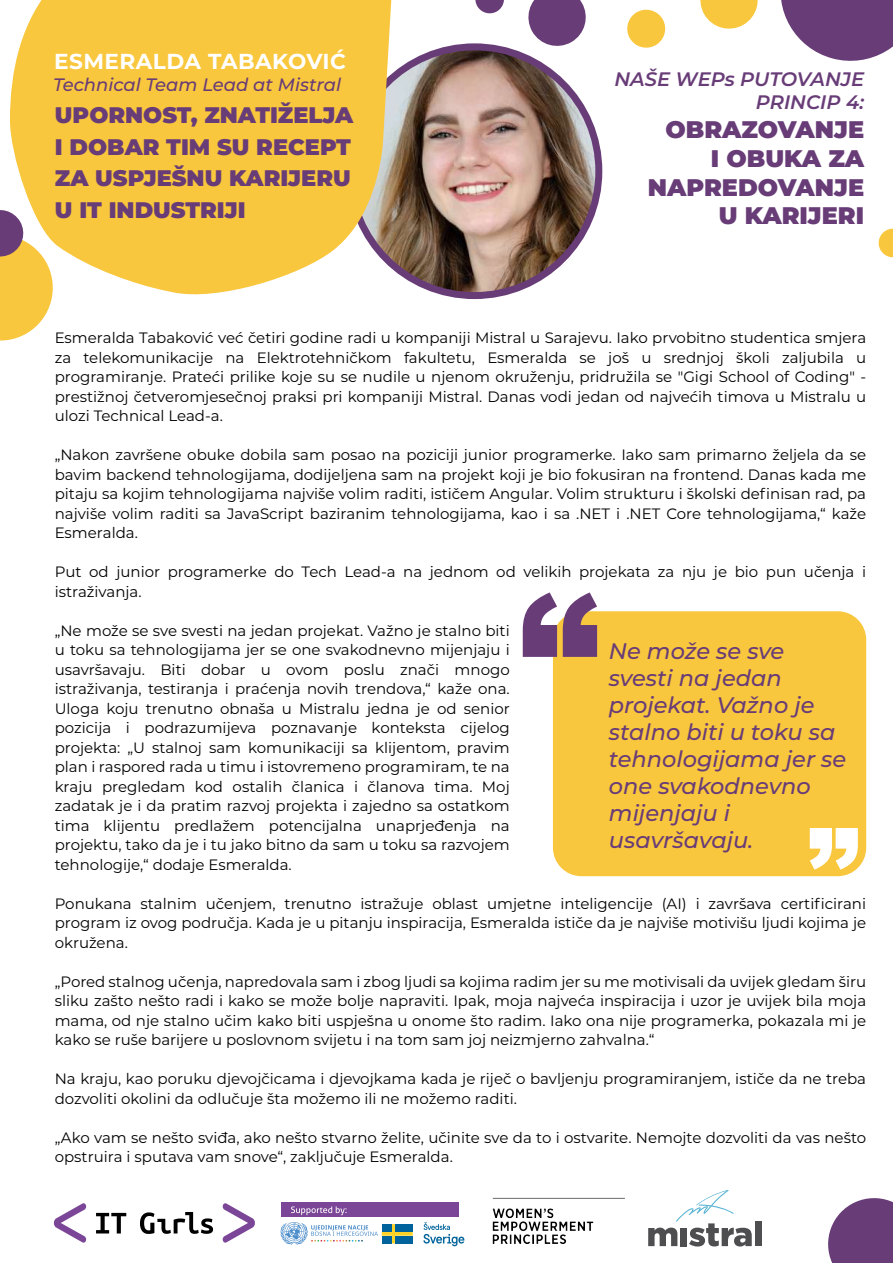
<style>
.page{position:relative;width:893px;height:1263px;background:#fff}
.page>*{position:absolute;margin:0;border:0;box-sizing:border-box;transform-origin:0 0}
.t1{font:900 24px/28.8px "Montserrat";color:#683c77;text-align:right}
.t2{font:italic 500 22.5px/27px "Montserrat";color:#683c77}
.t3{font:900 22.5px/31.5px "Montserrat";color:#683c77;text-align:justify}
.t4{font:700 21.6px "Montserrat";letter-spacing:.02em;color:#fff}
.t5{font:italic 600 19.5px/23.4px "Montserrat";color:#683c77;text-align:right}
.t6{font:italic 500 18px "Montserrat";color:#683c77}
.t7{font:15px/19.5px "Montserrat";color:#000;text-align:justify}
</style>
<div class="page">
<img style="left:350px;top:47px;width:249px;height:249px;border-radius:123px">
<div style="left:347px;top:43px;width:255px;height:256px;border:7px solid #683c77;border-radius:50%"></div>
<svg style="left:10px;top:0;width:403px;height:295px;background:#f3c854"></svg>
<div style="left:553px;top:611px;width:313px;height:265px;background:#f9c73d;border-radius:28px"></div>
<svg style="left:523px;top:592px;width:74px;height:65px"></svg>
<svg style="left:810px;top:828px;width:48px;height:42px"></svg>
<svg style="left:0;top:207px;width:60px;height:134px"></svg>
<svg style="left:828px;top:1198px;width:65px;height:65px;background:#7a5487"></svg>
<svg style="left:96px;top:1213px;width:30px;height:20px"></svg>
<svg style="left:140px;top:1212px;width:73px;height:22px"></svg>
<svg style="left:54px;top:1203px;width:32px;height:39px"></svg>
<svg style="left:223px;top:1203px;width:32px;height:39px"></svg>
<svg style="left:423px;top:1222px;width:41px;height:24px"></svg>
<svg style="left:280px;top:1222px;width:133px;height:23px"></svg>
<div style="left:282px;top:1202px;width:177px;height:15px;background:#7b4697"></div>
<svg style="left:291px;top:1206px;width:56px;height:9px"></svg>
<img style="left:492px;top:1197px;width:133px;height:47px">
<div style="left:755px;top:1222px;width:6px;height:24px;background:#4e4d50"></div>
<svg style="left:648px;top:1190px;width:104px;height:56px"></svg>
<svg style="left:878px;top:228px;width:15px;height:30px"></svg>
<svg style="left:475px;top:0;width:29px;height:14px"></svg>
<svg style="left:627px;top:9px;width:39px;height:39px"></svg>
<svg style="left:700px;top:0;width:58px;height:29px"></svg>
<svg style="left:528px;top:0;width:58px;height:46px"></svg>
<svg style="left:781px;top:0;width:112px;height:61px"></svg>
<h3 class="t4" style="left:54px;top:45px;width:293px">ESMERALDA TABAKOVIĆ</h3>
<h2 class="t3" style="left:55px;top:98px;width:300px">UPORNOST, ZNATIŽELJA I DOBAR TIM SU RECEPT ZA USPJEŠNU KARIJERU U IT INDUSTRIJI</h2>
<p class="t6" style="left:53px;top:72px;width:289px">Technical Team Lead at Mistral</p>
<h3 class="t5" style="left:614px;top:66px;width:251px">NAŠE WEPs PUTOVANJE<br>PRINCIP 4:</h3>
<h1 class="t1" style="left:648px;top:114px;width:218px">OBRAZOVANJE<br>I OBUKA ZA<br>NAPREDOVANJE<br>U KARIJERI</h1>
<p class="t7" style="left:55px;top:328px;width:813px">Esmeralda Tabaković već četiri godine radi u kompaniji Mistral u Sarajevu. Iako prvobitno studentica smjera za telekomunikacije na Elektrotehničkom fakultetu, Esmeralda se još u srednjoj školi zaljubila u programiranje. Prateći prilike koje su se nudile u njenom okruženju, pridružila se "Gigi School of Coding" - prestižnoj četveromjesečnoj praksi pri kompaniji Mistral. Danas vodi jedan od najvećih timova u Mistralu u ulozi Technical Lead-a.</p>
<p class="t7" style="left:55px;top:445px;width:813px">„Nakon završene obuke dobila sam posao na poziciji junior programerke. Iako sam primarno željela da se bavim backend tehnologijama, dodijeljena sam na projekt koji je bio fokusiran na frontend. Danas kada me pitaju sa kojim tehnologijama najviše volim raditi, ističem Angular. Volim strukturu i školski definisan rad, pa najviše volim raditi sa JavaScript baziranim tehnologijama, kao i sa .NET i .NET Core tehnologijama,“ kaže Esmeralda.</p>
<p class="t7" style="left:55px;top:562px;width:813px">Put od junior programerke do Tech Lead-a na jednom od velikih projekata za nju je bio pun učenja i istraživanja.</p>
<p class="t7" style="left:55px;top:620px;width:457px">„Ne može se sve svesti na jedan projekat. Važno je stalno biti u toku sa tehnologijama jer se one svakodnevno mijenjaju i usavršavaju. Biti dobar u ovom poslu znači mnogo istraživanja, testiranja i praćenja novih trendova,“ kaže ona.<br>Uloga koju trenutno obnaša u Mistralu jedna je od senior pozicija i podrazumijeva poznavanje konteksta cijelog projekta: „U stalnoj sam komunikaciji sa klijentom, pravim plan i raspored rada u timu i istovremeno programiram, te na kraju pregledam kod ostalih članica i članova tima. Moj zadatak je i da pratim razvoj projekta i zajedno sa ostatkom tima klijentu predlažem potencijalna unaprjeđenja na projektu, tako da je i tu jako bitno da sam u toku sa razvojem tehnologije,“ dodaje Esmeralda.</p>
<p class="t7" style="left:55px;top:893px;width:813px">Ponukana stalnim učenjem, trenutno istražuje oblast umjetne inteligencije (AI) i završava certificirani program iz ovog područja. Kada je u pitanju inspiracija, Esmeralda ističe da je najviše motivišu ljudi kojima je okružena.</p>
<p class="t7" style="left:55px;top:971px;width:813px">„Pored stalnog učenja, napredovala sam i zbog ljudi sa kojima radim jer su me motivisali da uvijek gledam širu sliku zašto nešto radi i kako se može bolje napraviti. Ipak, moja najveća inspiracija i uzor je uvijek bila moja mama, od nje stalno učim kako biti uspješna u onome što radim. Iako ona nije programerka, pokazala mi je kako se ruše barijere u poslovnom svijetu i na tom sam joj neizmjerno zahvalna.“</p>
<p class="t7" style="left:55px;top:1069px;width:813px">Na kraju, kao poruku djevojčicama i djevojkama kada je riječ o bavljenju programiranjem, ističe da ne treba dozvoliti okolini da odlučuje šta možemo ili ne možemo raditi.</p>
<p class="t7" style="left:55px;top:1127px;width:813px">„Ako vam se nešto sviđa, ako nešto stvarno želite, učinite sve da to i ostvarite. Nemojte dozvoliti da vas nešto opstruira i sputava vam snove“, zaključuje Esmeralda.</p>
<h2 class="t2" style="left:609px;top:637px;width:239px">Ne može se sve svesti na jedan projekat. Važno je stalno biti u toku sa tehnologijama jer se one svakodnevno mijenjaju i usavršavaju.</h2>
</div>
